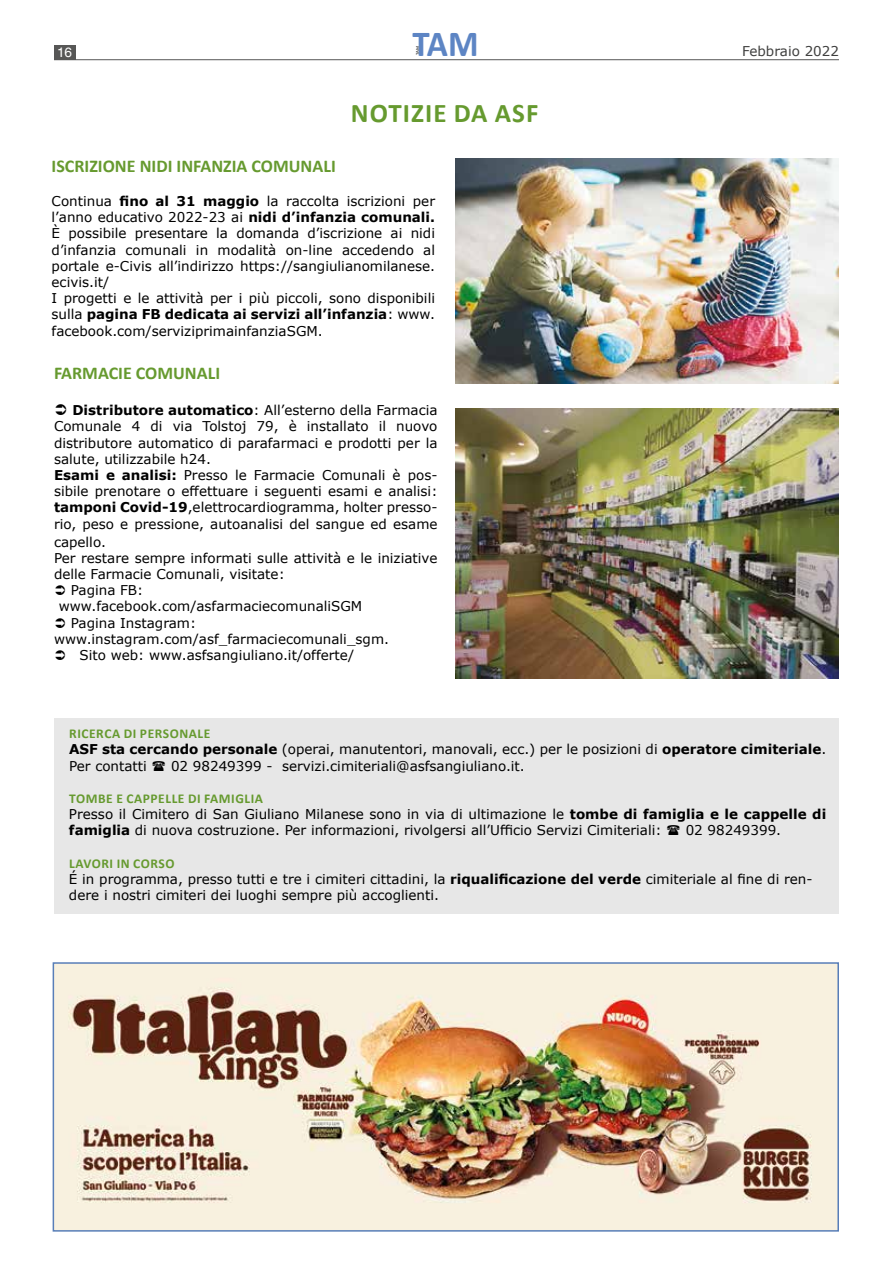
<style>
.page{position:relative;width:893px;height:1263px;background:#fff}
.page>*{position:absolute;margin:0;border:0;box-sizing:border-box;transform-origin:0 0}
.t1{font:700 36.9px "Calibri";color:#5d85c4;scale:.95 1}
.t2{font:700 27px "Calibri";letter-spacing:.04em;color:#669a2f}
.t3{font:700 18px "Calibri";color:#669a2f}
.t4{font:13.5px/16.2px "Verdana";color:#000}
.t5{font:700 13.5px "Calibri";letter-spacing:.04em;color:#669a2f}
.t6{font:13.5px "Verdana";color:#3f3f3e}
.t7{font:13.5px "Helvetica";color:#fff}
.t8{font:3.9px "Calibri";color:#000;scale:1.23 1}
.s1{font-weight:700}
</style>
<div class="page">
<hr style="left:54px;top:59px;width:785px;height:1px;background:#575756">
<div style="left:54px;top:46px;width:21px;height:14px;background:#575756"></div>
<img style="left:56px;top:965px;width:780px;height:263px">
<div style="left:53px;top:962px;width:786px;height:269px;border:2px solid #587eb8"></div>
<img style="left:455px;top:409px;width:384px;height:269px">
<div style="left:54px;top:718px;width:785px;height:196px;background:#e7e7e7"></div>
<img style="left:455px;top:158px;width:384px;height:225px">
<p class="t7" style="left:57px;top:45px;width:17px">16</p>
<h1 class="t1" style="left:412px;top:18px;width:71px">TAM</h1>
<p class="t8" style="left:415px;top:55px;width:9px;rotate:-90deg">TAM</p>
<p class="t6" style="left:742px;top:42px;width:98px">Febbraio 2022</p>
<h2 class="t2" style="left:351px;top:94px;width:189px">NOTIZIE DA ASF</h2>
<h3 class="t3" style="left:52px;top:153px;width:286px">ISCRIZIONE NIDI INFANZIA COMUNALI</h3>
<p class="t4" style="left:52px;top:193px;width:385px">Continua <span class="s1">fino al 31 maggio</span> la raccolta iscrizioni per l’anno educativo 2022-23 ai <span class="s1">nidi d’infanzia comunali.<br></span>È possibile presentare la domanda d’iscrizione ai nidi d’infanzia comunali in modalità on-line accedendo al portale e-Civis all’indirizzo https://sangiulianomilanese. ecivis.it/<br>I progetti e le attività per i più piccoli, sono disponibili sulla <span class="s1">pagina FB dedicata ai servizi all’infanzia</span>: www. facebook.com/serviziprimainfanziaSGM.</p>
<h3 class="t3" style="left:54px;top:360px;width:168px">FARMACIE COMUNALI</h3>
<p class="t4" style="left:54px;top:402px;width:385px;text-indent:18px"><span class="s1">Distributore automatico</span>: All’esterno della Farmacia Comunale 4 di via Tolstoj 79, è installato il nuovo distributore automatico di parafarmaci e prodotti per la salute, utilizzabile h24.<br><span class="s1">Esami e analisi:</span> Presso le Farmacie Comunali è pos&shy;sibile prenotare o effettuare i seguenti esami e analisi: <span class="s1">tamponi Covid-19</span>,elettrocardiogramma, holter presso&shy;rio, peso e pressione, autoanalisi del sangue ed esame</p>
<p class="t4" style="left:54px;top:533px;width:53px">capello.</p>
<p class="t4" style="left:54px;top:550px;width:385px">Per restare sempre informati sulle attività e le iniziative</p>
<p class="t4" style="left:54px;top:566px;width:232px">delle Farmacie Comunali, visitate:</p>
<p class="t4" style="left:71px;top:582px;width:74px">Pagina FB:</p>
<p class="t4" style="left:59px;top:598px;width:305px">www.facebook.com/asfarmaciecomunaliSGM</p>
<p class="t4" style="left:71px;top:614px;width:127px">Pagina Instagram:</p>
<p class="t4" style="left:54px;top:631px;width:337px">www.instagram.com/asf_farmaciecomunali_sgm.</p>
<p class="t4" style="left:80px;top:647px;width:276px">Sito web: www.asfsangiuliano.it/offerte/</p>
<p class="t5" style="left:69px;top:724px;width:143px">RICERCA DI PERSONALE</p>
<p class="t4" style="left:69px;top:741px;width:759px"><span class="s1">ASF sta cercando personale</span> (operai, manutentori, manovali, ecc.) per le posizioni di <span class="s1">operatore cimiteriale</span>.<br>Per contatti</p>
<p class="t4" style="left:171px;top:757px;width:355px">02 98249399 - servizi.cimiteriali@asfsangiuliano.it.</p>
<p class="t5" style="left:69px;top:789px;width:195px">TOMBE E CAPPELLE DI FAMIGLIA</p>
<p class="t4" style="left:69px;top:806px;width:759px">Presso il Cimitero di San Giuliano Milanese sono in via di ultimazione le <span class="s1">tombe di famiglia e le cappelle di famiglia</span> di nuova costruzione. Per informazioni, rivolgersi all’Ufficio Servizi Cimiteriali:</p>
<p class="t4" style="left:686px;top:822px;width:97px">02 98249399.</p>
<p class="t5" style="left:69px;top:854px;width:107px">LAVORI IN CORSO</p>
<p class="t4" style="left:69px;top:871px;width:745px">É in programma, presso tutti e tre i cimiteri cittadini, la <span class="s1">riqualificazione del verde</span> cimiteriale al fine di ren&shy;dere i nostri cimiteri dei luoghi sempre più accoglienti.</p>
</div>
